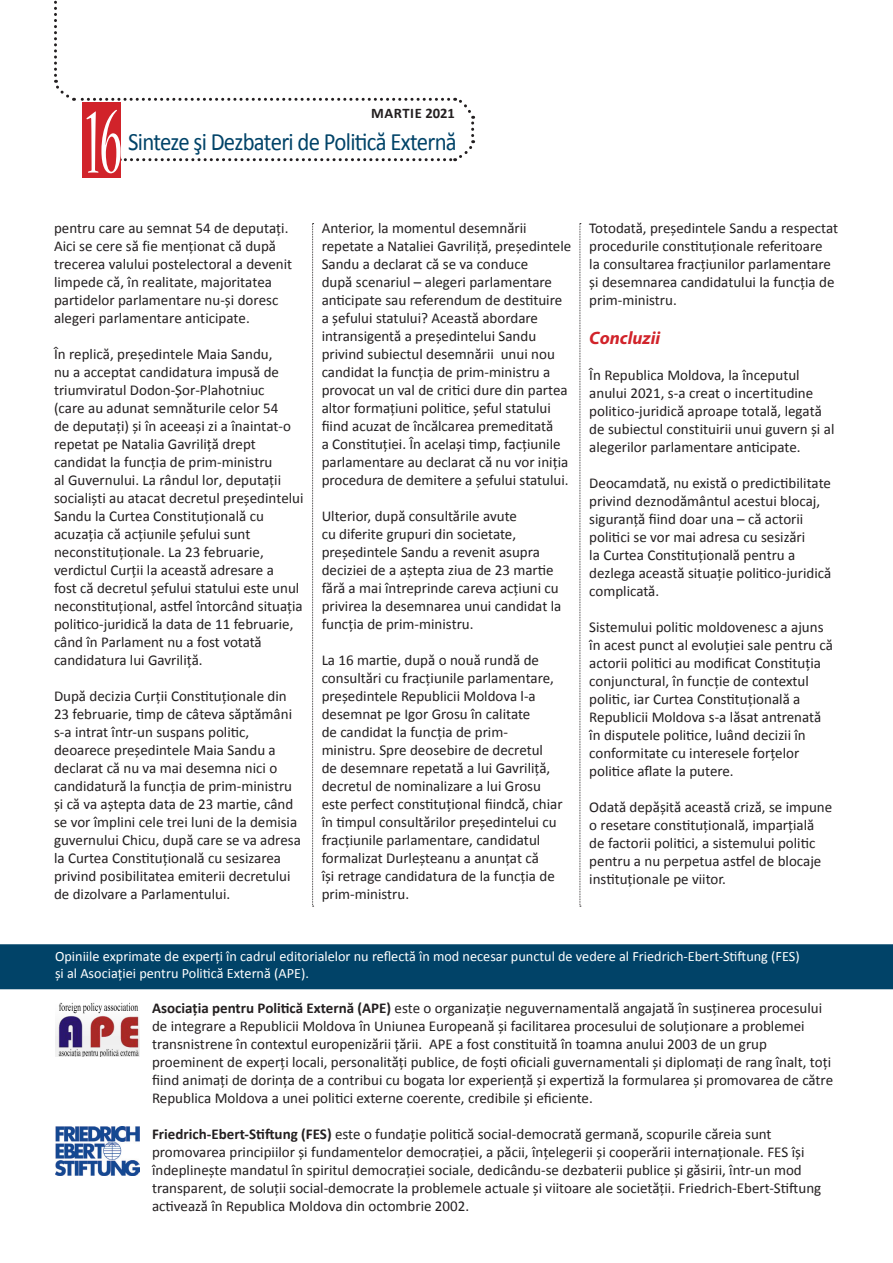
<style>
.page{position:relative;width:893px;height:1263px;background:#fff}
.page>*{position:absolute;margin:0;border:0;box-sizing:border-box;transform-origin:0 0}
.t1{font:condensed 102px "Nueva Std";color:#fff;scale:.6 1}
.t2{font:25.05px "Calibri";letter-spacing:-.03em;color:#014368;scale:.91 1}
.INTERTITLU{font:italic 700 18px "Myriad Pro";color:#d1232a}
.texte{font:15px/18px "Calibri";color:#231f20}
.t3{font:700 14.55px "Calibri";letter-spacing:.035em;color:#231f20}
.texte-2{font:14.25px "Calibri";color:#fff}
.t4{font:9px "Calibri";color:#231f20}
.s1{font-weight:700}
</style>
<div class="page">
<svg style="left:54px;top:0;width:422px;height:161px"></svg>
<div style="left:82px;top:102px;width:38px;height:76px;background:#d1232a"></div>
<div style="left:0;top:944px;width:893px;height:45px;background:#014368"></div>
<img style="left:55px;top:1127px;width:85px;height:48px">
<img style="left:55px;top:1002px;width:85px;height:54px">
<svg style="left:312px;top:223px;width:2px;height:684px"></svg>
<svg style="left:580px;top:223px;width:1px;height:684px"></svg>
<p class="t1" style="left:86px;top:96px;width:62px">16</p>
<p class="t3" style="left:371px;top:104px;width:85px">MARTIE 2021</p>
<h2 class="t2" style="left:128px;top:126px;width:363px">Sinteze şi Dezbateri de Politică Externă</h2>
<p class="texte" style="left:54px;top:219px;width:240px">pentru care au semnat 54 de deputați.<br>Aici se cere să fie menționat că după trecerea valului postelectoral a devenit limpede că, în realitate, majoritatea partidelor parlamentare nu-și doresc alegeri parlamentare anticipate.</p>
<p class="texte" style="left:54px;top:345px;width:251px">În replică, președintele Maia Sandu,<br>nu a acceptat candidatura impusă de triumviratul Dodon-Șor-Plahotniuc<br>(care au adunat semnăturile celor 54<br>de deputați) și în aceeași zi a înaintat-o repetat pe Natalia Gavriliță drept candidat la funcția de prim-ministru<br>al Guvernului. La rândul lor, deputații socialiști au atacat decretul președintelui Sandu la Curtea Constituțională cu acuzația că acțiunile șefului sunt neconstituționale. La 23 februarie, verdictul Curții la această adresare a<br>fost că decretul șefului statului este unul neconstituțional, astfel întorcând situația politico-juridică la data de 11 februarie, când în Parlament nu a fost votată candidatura lui Gavriliță.</p>
<p class="texte" style="left:54px;top:687px;width:248px">După decizia Curții Constituționale din 23 februarie, timp de câteva săptămâni s-a intrat într-un suspans politic, deoarece președintele Maia Sandu a declarat că nu va mai desemna nici o candidatură la funcția de prim-ministru și că va aștepta data de 23 martie, când se vor împlini cele trei luni de la demisia guvernului Chicu, după care se va adresa la Curtea Constituțională cu sesizarea privind posibilitatea emiterii decretului de dizolvare a Parlamentului.</p>
<p class="texte" style="left:322px;top:219px;width:251px">Anterior, la momentul desemnării repetate a Nataliei Gavriliță, președintele Sandu a declarat că se va conduce<br>după scenariul – alegeri parlamentare anticipate sau referendum de destituire a șefului statului? Această abordare intransigentă a președintelui Sandu privind subiectul desemnării unui nou candidat la funcția de prim-ministru a provocat un val de critici dure din partea altor formațiuni politice, șeful statului fiind acuzat de încălcarea premeditată<br>a Constituției. În același timp, facțiunile parlamentare au declarat că nu vor iniția procedura de demitere a șefului statului.</p>
<p class="texte" style="left:322px;top:507px;width:241px">Ulterior, după consultările avute<br>cu diferite grupuri din societate, președintele Sandu a revenit asupra deciziei de a aștepta ziua de 23 martie fără a mai întreprinde careva acțiuni cu privirea la desemnarea unui candidat la funcția de prim-ministru.</p>
<p class="texte" style="left:322px;top:651px;width:242px">La 16 martie, după o nouă rundă de consultări cu fracțiunile parlamentare, președintele Republicii Moldova l-a desemnat pe Igor Grosu în calitate<br>de candidat la funcția de prim&shy;ministru. Spre deosebire de decretul<br>de desemnare repetată a lui Gavriliță, decretul de nominalizare a lui Grosu este perfect constituțional fiindcă, chiar în timpul consultărilor președintelui cu fracțiunile parlamentare, candidatul formalizat Durleșteanu a anunțat că<br>își retrage candidatura de la funcția de prim-ministru.</p>
<p class="texte" style="left:589px;top:219px;width:250px">Totodată, președintele Sandu a respectat procedurile constituționale referitoare<br>la consultarea fracțiunilor parlamentare și desemnarea candidatului la funcția de prim-ministru.</p>
<p class="INTERTITLU" style="left:589px;top:326px;width:72px">Concluzii</p>
<p class="texte" style="left:589px;top:366px;width:247px">În Republica Moldova, la începutul anului 2021, s-a creat o incertitudine politico-juridică aproape totală, legată de subiectul constituirii unui guvern și al alegerilor parlamentare anticipate.</p>
<p class="texte" style="left:589px;top:474px;width:243px">Deocamdată, nu există o predictibilitate privind deznodământul acestui blocaj, siguranță fiind doar una – că actorii politici se vor mai adresa cu sesizări<br>la Curtea Constituțională pentru a dezlega această situație politico-juridică complicată.</p>
<p class="texte" style="left:589px;top:618px;width:245px">Sistemului politic moldovenesc a ajuns în acest punct al evoluției sale pentru că actorii politici au modificat Constituția conjunctural, în funcție de contextul politic, iar Curtea Constituțională a Republicii Moldova s-a lăsat antrenată în disputele politice, luând decizii în conformitate cu interesele forțelor politice aflate la putere.</p>
<p class="texte" style="left:589px;top:798px;width:244px">Odată depășită această criză, se impune o resetare constituțională, imparțială de factorii politici, a sistemului politic pentru a nu perpetua astfel de blocaje instituționale pe viitor.</p>
<p class="texte-2" style="left:55px;top:947px;width:746px">Opiniile exprimate de experți în cadrul editorialelor nu reflectă în mod necesar punctul de vedere al Friedrich-Ebert-Stiftung (FES)</p>
<p class="texte-2" style="left:55px;top:965px;width:255px">și al Asociației pentru Politică Externă (APE).</p>
<p class="texte" style="left:152px;top:999px;width:683px"><span class="s1">Asociaţia pentru Politică Externă (APE)</span> este o organizaţie neguvernamentală angajată în susţinerea procesului de integrare a Republicii Moldova în Uniunea Europeană şi facilitarea procesului de soluţionare a problemei transnistrene în contextul europenizării ţării. APE a fost constituită în toamna anului 2003 de un grup proeminent de experţi locali, personalităţi publice, de foşti oficiali guvernamentali şi diplomaţi de rang înalt, toţi fiind animaţi de dorinţa de a contribui cu bogata lor experienţă şi expertiză la formularea şi promovarea de către Republica Moldova a unei politici externe coerente, credibile şi eficiente.</p>
<p class="texte" style="left:152px;top:1125px;width:671px"><span class="s1">Friedrich-Ebert-Stiftung (FES)</span> este o fundaţie politică social-democrată germană, scopurile căreia sunt promovarea principiilor şi fundamentelor democraţiei, a păcii, înţelegerii şi cooperării internaţionale. FES îşi îndeplineşte mandatul în spiritul democraţiei sociale, dedicându-se dezbaterii publice şi găsirii, într-un mod transparent, de soluţii social-democrate la problemele actuale şi viitoare ale societăţii. Friedrich-Ebert-Stiftung activează în Republica Moldova din octombrie 2002.</p>
<p class="t4" style="left:703px;top:1186px;width:137px">Buletin lunar, Nr.3 (181), Martie 2021</p>
</div>
